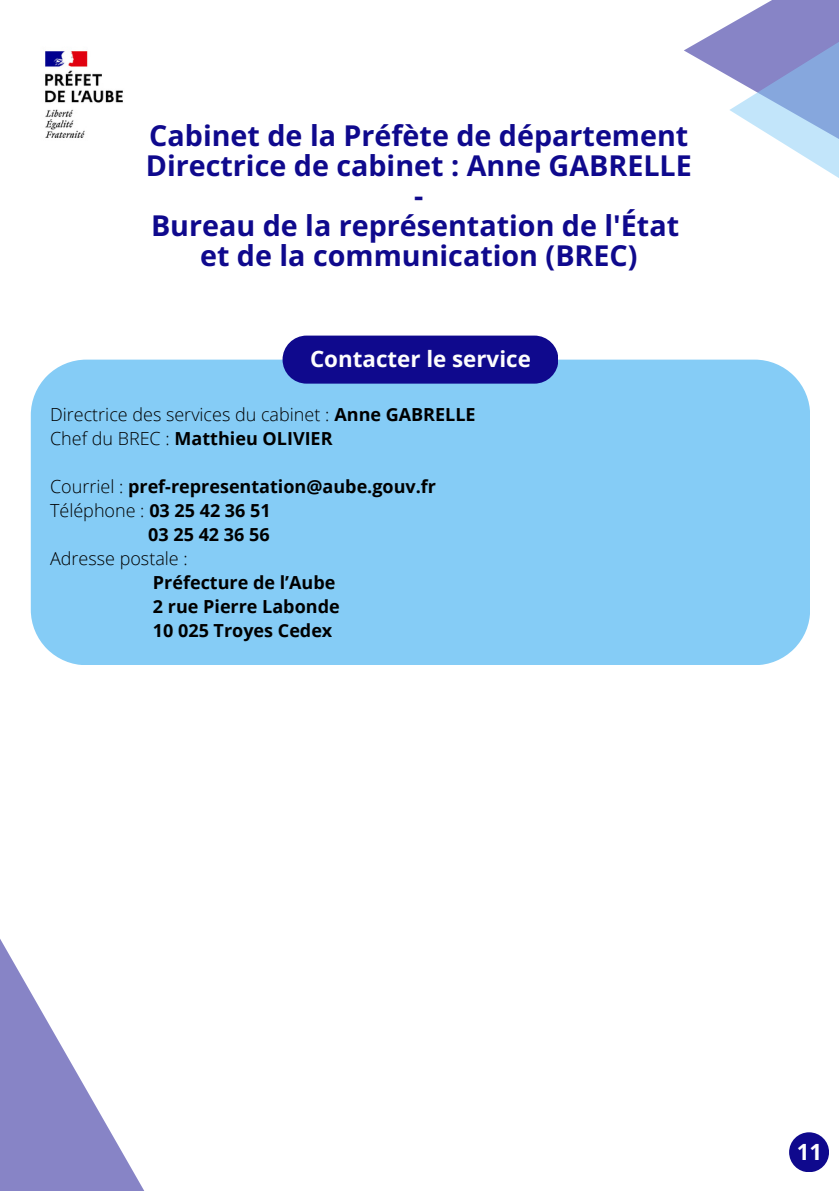
<style>
.page{position:relative;width:839px;height:1191px;background:#fff}
.page>*{position:absolute;margin:0;border:0;box-sizing:border-box;transform-origin:0 0}
.t1{font:700 28.6px "Open Sans";color:#0f098d}
.t2{font:700 22.4px "Open Sans";color:#fdfdfd}
.t3{font:700 18px "Open Sans";color:#000}
.t4{font:300 18px "Open Sans";color:#000}
.s1{font-weight:700}
.s2{font-weight:300}
</style>
<div class="page">
<svg style="left:0;top:939px;width:145px;height:252px"></svg>
<svg style="left:684px;top:24px;width:45px;height:52px"></svg>
<svg style="left:729px;top:0;width:109px;height:178px"></svg>
<img style="left:45px;top:51px;width:78px;height:87px">
<div style="left:789px;top:1132px;width:40px;height:40px;background:#0f098d;border-radius:50%"></div>
<div style="left:31px;top:360px;width:779px;height:305px;background:#85ccf6"></div>
<div style="left:282px;top:336px;width:276px;height:48px;background:#0f098d;border-radius:24px"></div>
<p class="t1" style="left:149px;top:115px;width:540px">Cabinet de la Préfète de département</p>
<p class="t1" style="left:146px;top:145px;width:547px">Directrice de cabinet : Anne GABRELLE</p>
<p class="t1" style="left:414px;top:175px;width:11px">-</p>
<p class="t1" style="left:151px;top:205px;width:529px">Bureau de la représentation de l'État</p>
<p class="t1" style="left:200px;top:235px;width:439px">et de la communication (BREC)</p>
<p class="t2" style="left:310px;top:343px;width:222px">Contacter le service</p>
<p class="t4" style="left:50px;top:402px;width:427px">Directrice des services du cabinet : <span class="s1">Anne GABRELLE</span></p>
<p class="t3" style="left:50px;top:426px;width:284px"><span class="s2">Chef du BREC :</span> Matthieu OLIVIER</p>
<p class="t3" style="left:50px;top:474px;width:387px"><span class="s2">Courriel :</span> pref-representation@aube.gouv.fr</p>
<p class="t4" style="left:50px;top:498px;width:222px">Téléphone : <span class="s1">03 25 42 36 51</span></p>
<p class="t3" style="left:148px;top:522px;width:123px">03 25 42 36 56</p>
<p class="t4" style="left:50px;top:546px;width:139px">Adresse postale :</p>
<p class="t3" style="left:153px;top:570px;width:184px">Préfecture de l’Aube</p>
<p class="t3" style="left:153px;top:594px;width:188px">2 rue Pierre Labonde</p>
<p class="t3" style="left:153px;top:618px;width:181px">10 025 Troyes Cedex</p>
<p class="t2" style="left:796px;top:1136px;width:27px">11</p>
</div>
